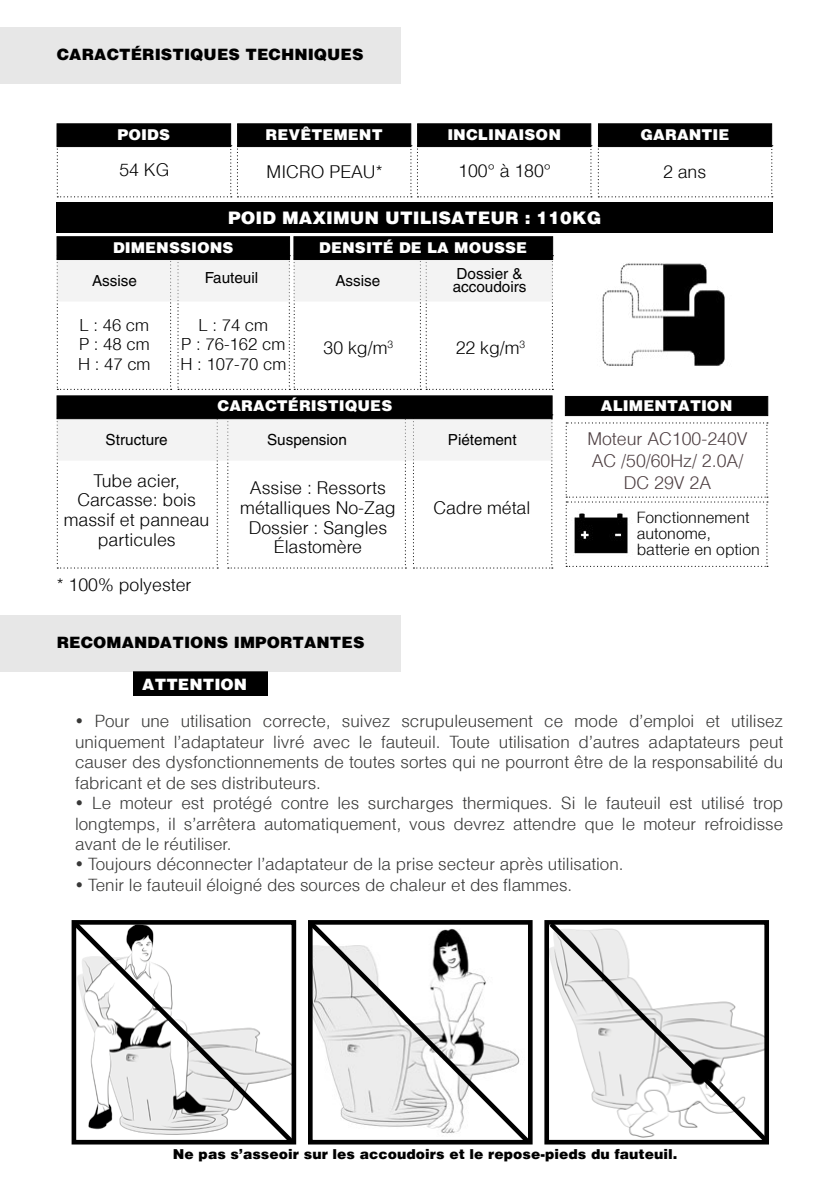
<style>
.page{position:relative;width:840px;height:1191px;background:#fff}
.page>*{position:absolute;margin:0;border:0;box-sizing:border-box;transform-origin:0 0}
.t1{font:300 17.6px/19.6px "Helvetica";color:#000;text-align:center}
.t2{font:300 17.6px/21.6px "Helvetica";color:#4c3d40;text-align:center}
.t3{font:900 17.6px "Helvetica";color:#fff}
.t4{font:300 17px/20.4px "Helvetica";color:#383837;text-align:justify}
.t5{font:300 16.6px/19.6px "Helvetica";color:#000;text-align:justify}
.t6{font:900 16px "Helvetica";color:#000}
.t7{font:900 16px "Helvetica";color:#fff}
.t8{font:300 15.8px/15.8px "Helvetica";color:#000}
.t9{font:900 15.2px "Helvetica";color:#fff}
.t10{font:15.2px/13px "Helvetica";color:#000}
.t11{font:900 14px "Helvetica";color:#000}
</style>
<div class="page">
<div style="left:132px;top:671px;width:135px;height:25px;background:#000"></div>
<div style="left:0;top:615px;width:400px;height:56px;background:#e7e7e7"></div>
<div style="left:0;top:27px;width:400px;height:57px;background:#e7e7e7"></div>
<svg style="left:308px;top:920px;width:225px;height:225px"></svg>
<svg style="left:544px;top:920px;width:225px;height:225px"></svg>
<svg style="left:71px;top:920px;width:226px;height:225px"></svg>
<div style="left:57px;top:202px;width:715px;height:30px;background:#000"></div>
<svg style="left:57px;top:145px;width:534px;height:52px"></svg>
<svg style="left:597px;top:145px;width:175px;height:52px"></svg>
<div style="left:57px;top:124px;width:174px;height:23px;background:#000"></div>
<div style="left:237px;top:124px;width:174px;height:23px;background:#000"></div>
<div style="left:417px;top:124px;width:173px;height:23px;background:#000"></div>
<div style="left:598px;top:124px;width:173px;height:23px;background:#000"></div>
<svg style="left:57px;top:301px;width:114px;height:89px"></svg>
<svg style="left:57px;top:461px;width:161px;height:107px"></svg>
<svg style="left:227px;top:461px;width:179px;height:107px"></svg>
<svg style="left:413px;top:461px;width:139px;height:107px"></svg>
<svg style="left:177px;top:255px;width:376px;height:135px"></svg>
<svg style="left:565px;top:422px;width:202px;height:145px"></svg>
<div style="left:57px;top:258px;width:233px;height:43px;background:#f3f3f3"></div>
<div style="left:293px;top:258px;width:259px;height:43px;background:#f3f3f3"></div>
<div style="left:57px;top:417px;width:495px;height:44px;background:#f3f3f3;border:2px solid #e8e8e8"></div>
<div style="left:564px;top:396px;width:203px;height:20px;background:#000"></div>
<div style="left:57px;top:236px;width:233px;height:24px;background:#000;border:1px solid #000"></div>
<div style="left:293px;top:236px;width:259px;height:24px;background:#000;border:1px solid #000"></div>
<div style="left:57px;top:395px;width:495px;height:24px;background:#000;border:1px solid #000"></div>
<img style="left:602px;top:263px;width:123px;height:103px">
<img style="left:569px;top:509px;width:63px;height:48px">
<p class="t6" style="left:57px;top:45px;width:308px">CARACTÉRISTIQUES TECHNIQUES</p>
<p class="t9" style="left:117px;top:126px;width:54px">POIDS</p>
<p class="t9" style="left:265px;top:126px;width:118px">REVÊTEMENT</p>
<p class="t9" style="left:447px;top:126px;width:115px">INCLINAISON</p>
<p class="t9" style="left:640px;top:126px;width:91px">GARANTIE</p>
<p class="t1" style="left:119px;top:160px;width:52px">54 KG</p>
<p class="t1" style="left:266px;top:161px;width:117px">MICRO PEAU*</p>
<p class="t1" style="left:458px;top:160px;width:94px">100° à 180°</p>
<p class="t1" style="left:662px;top:161px;width:45px">2 ans</p>
<p class="t3" style="left:228px;top:207px;width:375px">POID MAXIMUN UTILISATEUR : 110KG</p>
<p class="t9" style="left:113px;top:239px;width:122px">DIMENSSIONS</p>
<p class="t9" style="left:319px;top:239px;width:209px">DENSITÉ DE LA MOUSSE</p>
<p class="t10" style="left:204px;top:272px;width:55px">Fauteuil</p>
<p class="t10" style="left:452px;top:267px;width:75px">Dossier &amp; accoudoirs</p>
<p class="t10" style="left:92px;top:274px;width:46px">Assise</p>
<p class="t10" style="left:335px;top:274px;width:46px">Assise</p>
<p class="t5" style="left:78px;top:314px;width:74px">L : 46 cm P : 48 cm H : 47 cm</p>
<p class="t5" style="left:180px;top:314px;width:107px;text-align:center">L : 74 cm<br>P : 76-162 cm<br>H : 107-70 cm</p>
<p class="t1" style="left:323px;top:337px;width:71px">30 kg/m<sup>3</sup></p>
<p class="t1" style="left:455px;top:337px;width:71px">22 kg/m<sup>3</sup></p>
<p class="t10" style="left:105px;top:433px;width:64px">Structure</p>
<p class="t9" style="left:217px;top:397px;width:176px">CARACTÉRISTIQUES</p>
<p class="t10" style="left:267px;top:433px;width:81px">Suspension</p>
<p class="t10" style="left:447px;top:433px;width:70px">Piétement</p>
<p class="t1" style="left:64px;top:470px;width:147px">Tube acier,<br>Carcasse: bois massif et panneau particules</p>
<p class="t1" style="left:57px;top:575px;width:136px">* 100% polyester</p>
<p class="t1" style="left:240px;top:478px;width:157px">Assise : Ressorts métalliques No-Zag<br>Dossier : Sangles<br>Élastomère</p>
<p class="t1" style="left:433px;top:497px;width:98px">Cadre métal</p>
<p class="t9" style="left:600px;top:397px;width:133px">ALIMENTATION</p>
<p class="t2" style="left:587px;top:428px;width:162px">Moteur AC100-240V<br>AC /50/60Hz/ 2.0A/<br>DC 29V 2A</p>
<p class="t8" style="left:636px;top:509px;width:125px">Fonctionnement autonome, batterie en option</p>
<p class="t6" style="left:57px;top:632px;width:309px">RECOMANDATIONS IMPORTANTES</p>
<p class="t7" style="left:142px;top:674px;width:106px">ATTENTION</p>
<p class="t4" style="left:75px;top:711px;width:709px">• Pour une utilisation correcte, suivez scrupuleusement ce mode d’emploi et utilisez uniquement l’adaptateur livré avec le fauteuil. Toute utilisation d’autres adaptateurs peut causer des dysfonctionnements de toutes sortes qui ne pourront être de la responsabilité du fabricant et de ses distributeurs.</p>
<p class="t4" style="left:75px;top:792px;width:709px">• Le moteur est protégé contre les surcharges thermiques. Si le fauteuil est utilisé trop longtemps, il s’arrêtera automatiquement, vous devrez attendre que le moteur refroidisse avant de le réutiliser.</p>
<p class="t4" style="left:75px;top:853px;width:549px">• Toujours déconnecter l’adaptateur de la prise secteur après utilisation.</p>
<p class="t4" style="left:75px;top:874px;width:498px">• Tenir le fauteuil éloigné des sources de chaleur et des flammes.</p>
<p class="t11" style="left:173px;top:1145px;width:505px">Ne pas s’asseoir sur les accoudoirs et le repose-pieds du fauteuil.</p>
</div>
